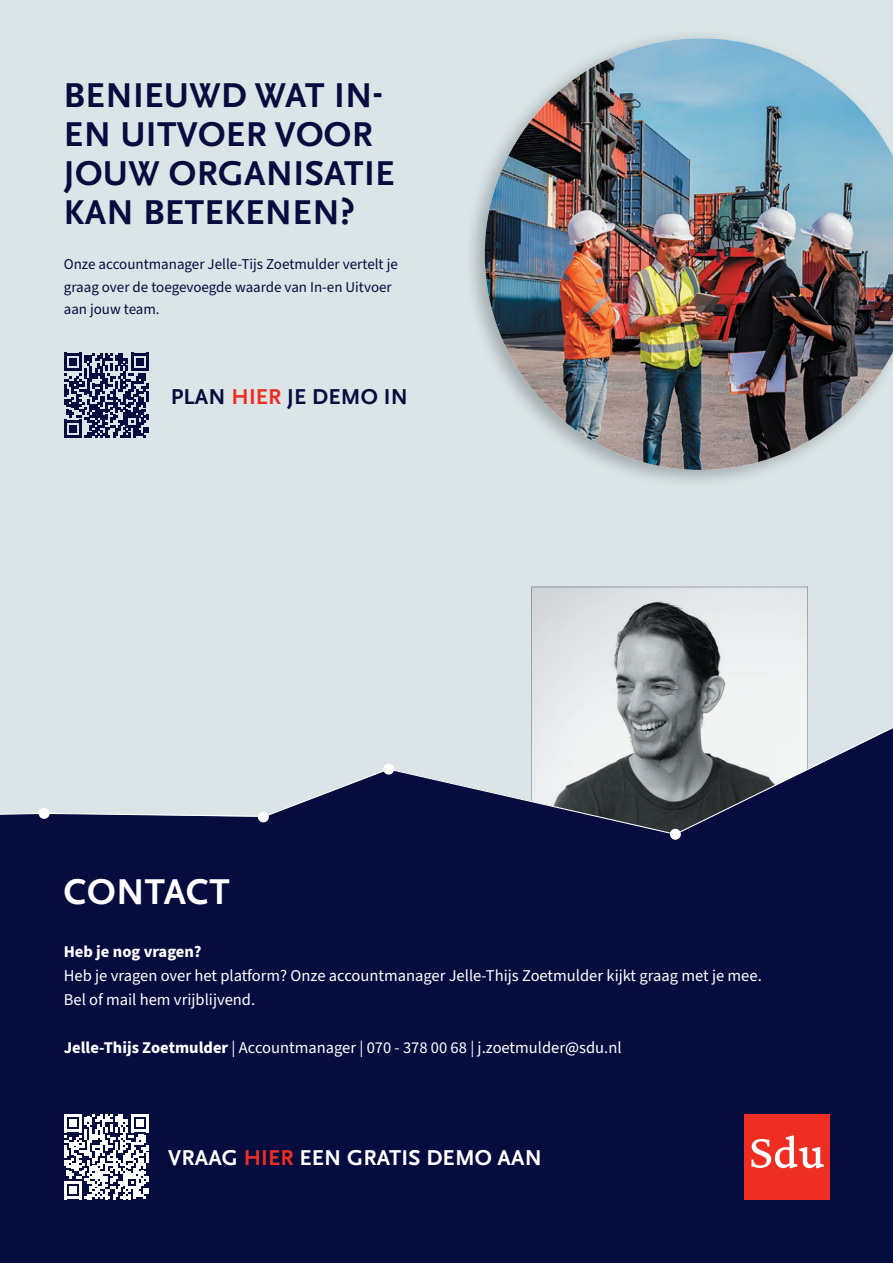
<style>
.page{position:relative;width:893px;height:1263px;background:#dbe5e7}
.page>*{position:absolute;margin:0;border:0;box-sizing:border-box;transform-origin:0 0}
.t1{font:700 37.5px "Scala Sans Pro";letter-spacing:.01em;color:#fff}
.t2{font:700 36px/39px "Scala Sans Pro";letter-spacing:.01em;color:#060c3d}
.t3{font:700 22.5px "Scala Sans Pro";letter-spacing:.01em;color:#fff}
.t4{font:700 22.5px "Scala Sans Pro";letter-spacing:.01em;color:#060c3d}
.t5{font:16.5px/24px "Source Sans Pro";color:#fff}
.t6{font:700 16.5px "Source Sans Pro";color:#fff}
.t7{font:15px/22.5px "Source Sans Pro";color:#060c3d}
.s1{color:#ee2e22}
.s2{font-weight:700}
</style>
<div class="page">
<svg style="left:531px;top:587px;width:277px;height:134px"></svg>
<img style="left:471px;top:36px;width:294px;height:446px">
<img style="left:485px;top:38px;width:408px;height:432px">
<div style="left:0;top:835px;width:893px;height:428px;background:#060c3d"></div>
<svg style="left:0;top:721px;width:893px;height:114px"></svg>
<div style="left:39px;top:808px;width:11px;height:11px;background:#fff;border-radius:50%"></div>
<div style="left:258px;top:811px;width:11px;height:11px;background:#fff;border-radius:50%"></div>
<div style="left:383px;top:763px;width:11px;height:11px;background:#fff;border-radius:50%"></div>
<div style="left:670px;top:829px;width:11px;height:11px;background:#fff;border-radius:50%"></div>
<div style="left:744px;top:1114px;width:85px;height:85px;background:#ee2e22"></div>
<svg style="left:751px;top:1135px;width:73px;height:33px"></svg>
<svg style="left:64px;top:1114px;width:85px;height:85px;background:#9b9eb1"></svg>
<svg style="left:64px;top:353px;width:85px;height:85px"></svg>
<h2 class="t2" style="left:64px;top:76px;width:332px">BENIEUWD WAT IN-<br>EN UITVOER VOOR<br>JOUW ORGANISATIE<br>KAN BETEKENEN?</h2>
<p class="t7" style="left:64px;top:253px;width:336px">Onze accountmanager Jelle-Tijs Zoetmulder vertelt je graag over de toegevoegde waarde van In-en Uitvoer aan jouw team.</p>
<h3 class="t4" style="left:171px;top:384px;width:239px">PLAN <span class="s1">HIER</span> JE DEMO IN</h3>
<h1 class="t1" style="left:64px;top:870px;width:167px">CONTACT</h1>
<p class="t6" style="left:64px;top:940px;width:139px">Heb je nog vragen?</p>
<p class="t5" style="left:64px;top:964px;width:699px">Heb je vragen over het platform? Onze accountmanager Jelle-Thijs Zoetmulder kijkt graag met je mee.<br>Bel of mail hem vrijblijvend.</p>
<p class="t5" style="left:64px;top:1036px;width:559px"><span class="s2">Jelle-Thijs Zoetmulder</span> | Accountmanager | 070 - 378 00 68 | j.zoetmulder@sdu.nl</p>
<h3 class="t3" style="left:168px;top:1145px;width:375px">VRAAG <span class="s1">HIER</span> EEN GRATIS DEMO AAN</h3>
</div>
